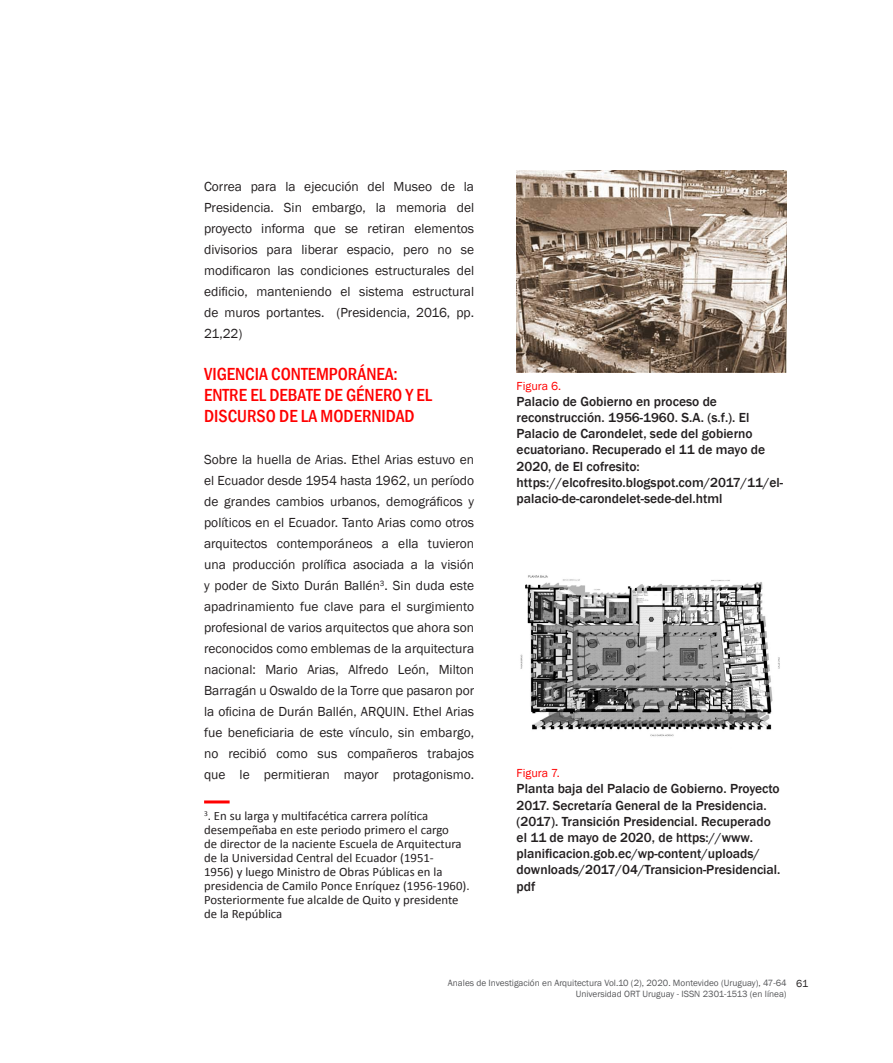
<style>
.page{position:relative;width:893px;height:1063px;background:#fff}
.page>*{position:absolute;margin:0;border:0;box-sizing:border-box;transform-origin:0 0}
.subtitulos{font:500 condensed 18px/21px "Franklin Gothic";color:#f00}
.textos{font:13.5px/21px "Franklin Gothic";color:#231f20;text-align:justify}
.t1{font:500 13.5px/16.2px "Franklin Gothic";color:#231f20}
.Texto_nota_pie{font:12.75px/14.1px "Calibri";color:#231f20}
.t2{font:12px "Franklin Gothic";color:#f00}
.t3{font:9.3px/11.1px "Franklin Gothic";color:#57585a}
.s1{font-size:10.5px;color:#231f20}
</style>
<div class="page">
<hr style="left:204px;top:800px;width:26px;height:3px;background:#f00">
<img style="left:517px;top:170px;width:270px;height:203px">
<img style="left:520px;top:575px;width:260px;height:162px">
<p class="textos" style="left:204px;top:176px;width:272px">Correa para la ejecución del Museo de la Presidencia. Sin embargo, la memoria del proyecto informa que se retiran elementos divisorios para liberar espacio, pero no se modificaron las condiciones estructurales del edificio, manteniendo el sistema estructural de muros portantes. (Presidencia, 2016, pp.<br>21,22)</p>
<p class="subtitulos" style="left:204px;top:363px;width:230px">VIGENCIA CONTEMPORÁNEA:<br>ENTRE EL DEBATE DE GÉNERO Y EL<br>DISCURSO DE LA MODERNIDAD</p>
<p class="textos" style="left:204px;top:449px;width:272px">Sobre la huella de Arias. Ethel Arias estuvo en el Ecuador desde 1954 hasta 1962, un período de grandes cambios urbanos, demográficos y políticos en el Ecuador. Tanto Arias como otros arquitectos contemporáneos a ella tuvieron una producción prolífica asociada a la visión y poder de Sixto Durán Ballén<sup>3</sup>. Sin duda este apadrinamiento fue clave para el surgimiento profesional de varios arquitectos que ahora son reconocidos como emblemas de la arquitectura nacional: Mario Arias, Alfredo León, Milton Barragán u Oswaldo de la Torre que pasaron por la oficina de Durán Ballén, ARQUIN. Ethel Arias fue beneficiaria de este vínculo, sin embargo, no recibió como sus compañeros trabajos que le permitieran mayor protagonismo.</p>
<p class="Texto_nota_pie" style="left:204px;top:809px;width:267px"><sup>3</sup>. En su larga y multifacética carrera política desempeñaba en este periodo primero el cargo<br>de director de la naciente Escuela de Arquitectura de la Universidad Central del Ecuador (1951-<br>1956) y luego Ministro de Obras Públicas en la presidencia de Camilo Ponce Enríquez (1956-1960).<br>Posteriormente fue alcalde de Quito y presidente de la República</p>
<p class="t2" style="left:517px;top:378px;width:46px">Figura 6.</p>
<p class="t1" style="left:517px;top:393px;width:250px">Palacio de Gobierno en proceso de reconstrucción. 1956-1960. S.A. (s.f.). El Palacio de Carondelet, sede del gobierno ecuatoriano. Recuperado el 11 de mayo de 2020, de El cofresito:</p>
<p class="t1" style="left:517px;top:474px;width:268px">https://elcofresito.blogspot.com/2017/11/el&shy;palacio-de-carondelet-sede-del.html</p>
<p class="t2" style="left:517px;top:766px;width:45px">Figura 7.</p>
<p class="t1" style="left:517px;top:781px;width:265px">Planta baja del Palacio de Gobierno. Proyecto 2017. Secretaría General de la Presidencia. (2017). Transición Presidencial. Recuperado el 11 de mayo de 2020, de https://www. planificacion.gob.ec/wp-content/uploads/ downloads/2017/04/Transicion-Presidencial. pdf</p>
<p class="t3" style="left:576px;top:978px;width:234px;text-indent:-128px">Anales de Investigación en Arquitectura Vol.10 (2), 2020. Montevideo (Uruguay), 47-64 <span class="s1">61<br></span>Universidad ORT Uruguay - ISSN 2301-1513 (en línea)</p>
</div>
